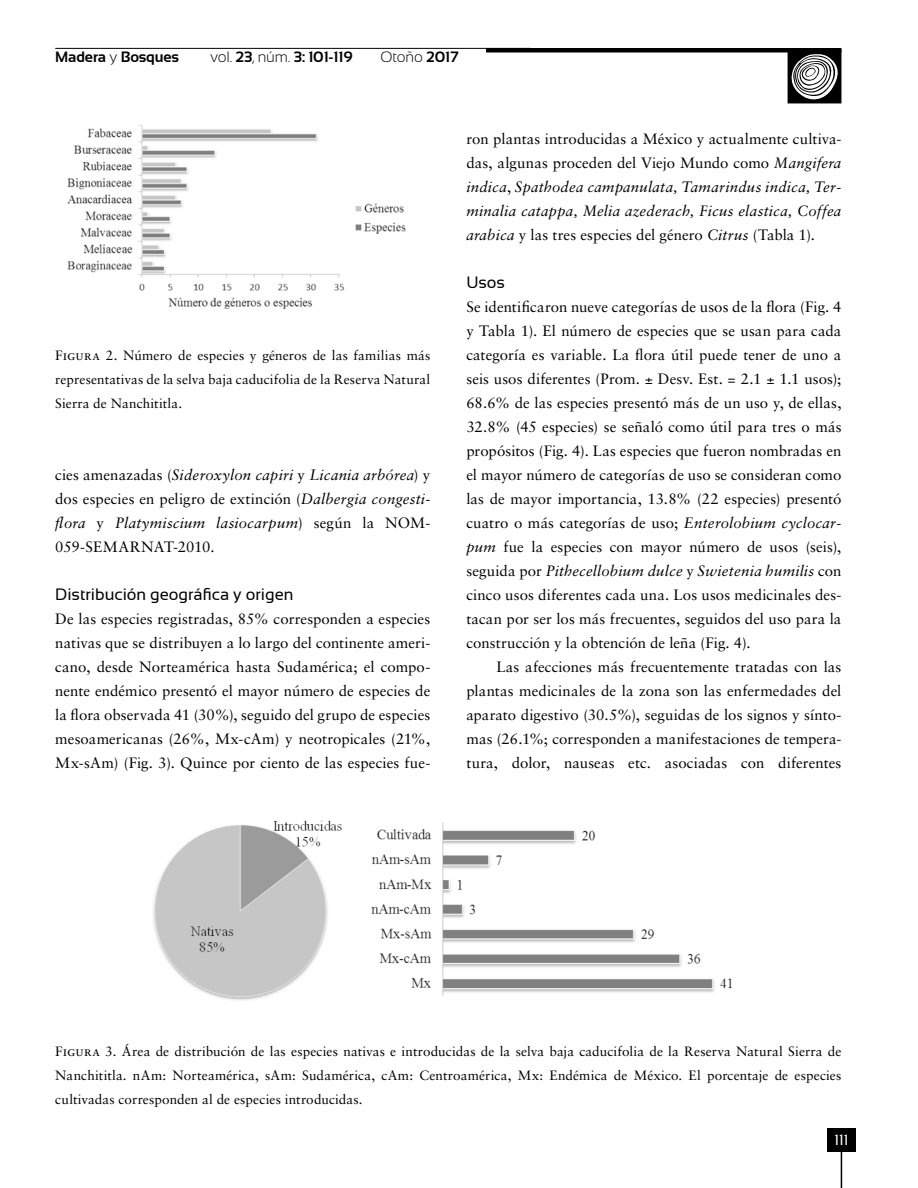
<style>
.page{position:relative;width:918px;height:1188px;background:#fff}
.page>*{position:absolute;margin:0;border:0;box-sizing:border-box;transform-origin:0 0}
.t1{font:16.5px "Sansation";color:#000}
.t2{font:15px/24px "Sabon LT Std";letter-spacing:.005em;color:#000;text-align:justify}
.t3{font:italic 15px/24px "Sabon LT Std";letter-spacing:.015em;color:#000;text-align:justify}
.t4{font:700 15px "Sansation";letter-spacing:-.01em;color:#000}
.t5{font:300 15px "Sansation";letter-spacing:-.01em;color:#000}
.t6{font:15px "Sansation";color:#fff}
.t7{font:13.5px/24px "Sabon LT Std";letter-spacing:.01em;color:#000;text-align:justify}
.s1{font-weight:300}
.s2{font-weight:700}
.s3{font-style:italic}
.s4{font-style:normal}
</style>
<div class="page">
<hr style="left:486px;top:48px;width:355px;height:4px;background:#000">
<hr style="left:55px;top:48px;width:475px;height:1px;background:#000">
<svg style="left:788px;top:53px;width:53px;height:51px"></svg>
<div style="left:827px;top:1128px;width:28px;height:24px;background:#000"></div>
<hr style="left:841px;top:1151px;width:1px;height:37px;background:#000">
<img style="left:67px;top:125px;width:339px;height:184px">
<img style="left:153px;top:820px;width:579px;height:180px">
<p class="t4" style="left:55px;top:48px;width:125px">Madera <span class="s1">y</span> Bosques</p>
<p class="t4" style="left:210px;top:48px;width:144px"><span class="s1">vol.</span> 23<span class="s1">, núm.</span> 3: 101-119</p>
<p class="t5" style="left:381px;top:48px;width:80px">Otoño <span class="s2">2017</span></p>
<p class="t7" style="left:55px;top:343px;width:377px">Figura 2. Número de especies y géneros de las familias más representativas de la selva baja caducifolia de la Reserva Natural Sierra de Nanchititla.</p>
<p class="t2" style="left:55px;top:463px;width:377px">cies amenazadas (<span class="s3">Sideroxylon capiri</span> y <span class="s3">Licania arbórea</span>) y dos especies en peligro de extinción (<span class="s3">Dalbergia congesti&shy;flora</span> y <span class="s3">Platymiscium lasiocarpum</span>) según la NOM-059-SEMARNAT-2010.</p>
<p class="t1" style="left:55px;top:585px;width:240px">Distribución geográfica y origen</p>
<p class="t2" style="left:55px;top:607px;width:377px">De las especies registradas, 85% corresponden a especies nativas que se distribuyen a lo largo del continente ameri&shy;cano, desde Norteamérica hasta Sudamérica; el compo&shy;nente endémico presentó el mayor número de especies de la flora observada 41 (30%), seguido del grupo de especies mesoamericanas (26%, Mx-cAm) y neotropicales (21%, Mx-sAm) (Fig. 3). Quince por ciento de las especies fue-</p>
<p class="t3" style="left:466px;top:127px;width:377px"><span class="s4">ron plantas introducidas a México y actualmente cultiva&shy;das, algunas proceden del Viejo Mundo como</span> Mangifera indica<span class="s4">,</span> Spathodea campanulata, Tamarindus indica, Ter&shy;minalia catappa, Melia azederach, Ficus elastica, Coffea arabica <span class="s4">y las tres especies del género</span> Citrus <span class="s4">(Tabla 1)</span>.</p>
<p class="t1" style="left:466px;top:273px;width:40px">Usos</p>
<p class="t2" style="left:466px;top:295px;width:377px">Se identificaron nueve categorías de usos de la flora (Fig. 4 y Tabla 1). El número de especies que se usan para cada categoría es variable. La flora útil puede tener de uno a seis usos diferentes (Prom. ± Desv. Est. = 2.1 ± 1.1 usos); 68.6% de las especies presentó más de un uso y, de ellas, 32.8% (45 especies) se señaló como útil para tres o más propósitos (Fig. 4). Las especies que fueron nombradas en el mayor número de categorías de uso se consideran como las de mayor importancia, 13.8% (22 especies) presentó cuatro o más categorías de uso; <span class="s3">Enterolobium cyclocar&shy;pum</span> fue la especies con mayor número de usos (seis), seguida por <span class="s3">Pithecellobium dulce</span> y <span class="s3">Swietenia humilis</span> con cinco usos diferentes cada una. Los usos medicinales des&shy;tacan por ser los más frecuentes, seguidos del uso para la construcción y la obtención de leña (Fig. 4).</p>
<p class="t2" style="left:466px;top:655px;width:377px;text-indent:30px">Las afecciones más frecuentemente tratadas con las plantas medicinales de la zona son las enfermedades del aparato digestivo (30.5%), seguidas de los signos y sínto&shy;mas (26.1%; corresponden a manifestaciones de tempera&shy;tura, dolor, nauseas etc. asociadas con diferentes</p>
<p class="t7" style="left:55px;top:1039px;width:788px">Figura 3. Área de distribución de las especies nativas e introducidas de la selva baja caducifolia de la Reserva Natural Sierra de Nanchititla. nAm: Norteamérica, sAm: Sudamérica, cAm: Centroamérica, Mx: Endémica de México. El porcentaje de especies cultivadas corresponden al de especies introducidas.</p>
<p class="t6" style="left:834px;top:1131px;width:16px">111</p>
</div>
